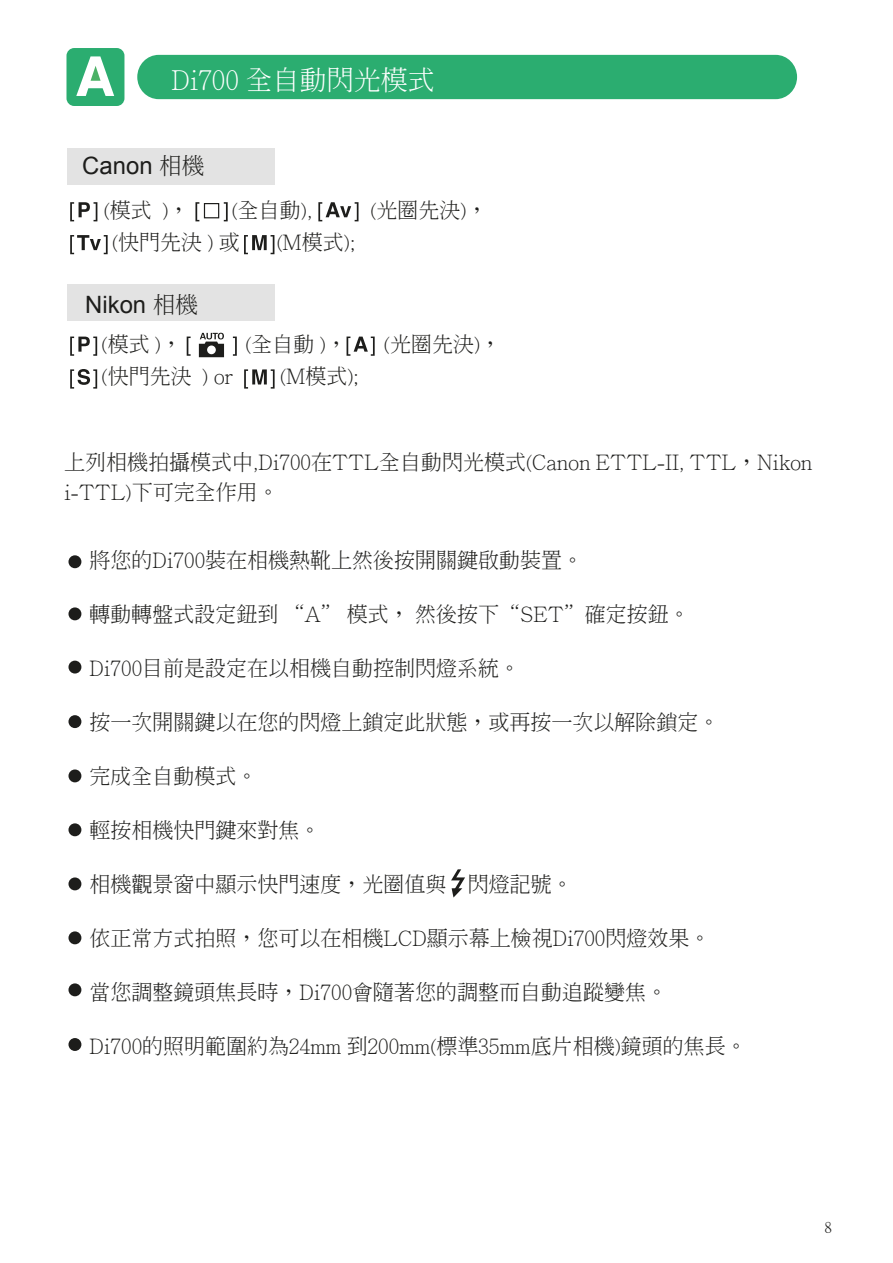
<style>
.page{position:relative;width:893px;height:1263px;background:#fff}
.page>*{position:absolute;margin:0;border:0;box-sizing:border-box;transform-origin:0 0}
.t1{font:300 27px "Adobe Ming Std";color:#fff}
.t2{font:23.85px "Arial";color:#1d1d1b}
.t3{font:300 21px/30px "Adobe Ming Std";color:#1d1d1b}
.t4{font:15px "Ming Li U";color:#1d1d1b}
.s1{font-family:"Adobe Ming Std";font-weight:300;font-size:22.5px}
</style>
<div class="page">
<div style="left:67px;top:284px;width:207px;height:37px;background:#e3e3e3"></div>
<div style="left:67px;top:148px;width:207px;height:37px;background:#e3e3e3"></div>
<div style="left:137px;top:55px;width:660px;height:44px;background:#2bad70;border-radius:22px"></div>
<svg style="left:70px;top:337px;width:27px;height:19px"></svg>
<svg style="left:187px;top:337px;width:4px;height:19px"></svg>
<svg style="left:233px;top:337px;width:4px;height:19px"></svg>
<svg style="left:347px;top:337px;width:28px;height:19px"></svg>
<svg style="left:70px;top:369px;width:27px;height:20px"></svg>
<svg style="left:244px;top:369px;width:31px;height:20px"></svg>
<svg style="left:70px;top:202px;width:27px;height:19px"></svg>
<svg style="left:195px;top:202px;width:4px;height:19px"></svg>
<svg style="left:224px;top:202px;width:4px;height:19px"></svg>
<svg style="left:318px;top:202px;width:40px;height:19px"></svg>
<svg style="left:70px;top:235px;width:38px;height:19px"></svg>
<svg style="left:244px;top:235px;width:30px;height:19px"></svg>
<div style="left:204px;top:203px;width:15px;height:15px;border:1px solid #1d1d1b"></div>
<svg style="left:199px;top:333px;width:25px;height:24px"></svg>
<div style="left:68px;top:555px;width:13px;height:13px;background:#1d1d1b;border-radius:50%"></div>
<div style="left:68px;top:607px;width:13px;height:13px;background:#1d1d1b;border-radius:50%"></div>
<div style="left:68px;top:661px;width:13px;height:12px;background:#1d1d1b;border-radius:50%"></div>
<div style="left:68px;top:769px;width:13px;height:13px;background:#1d1d1b;border-radius:50%"></div>
<div style="left:68px;top:715px;width:13px;height:13px;background:#1d1d1b;border-radius:50%"></div>
<div style="left:68px;top:823px;width:13px;height:13px;background:#1d1d1b;border-radius:50%"></div>
<div style="left:68px;top:877px;width:13px;height:13px;background:#1d1d1b;border-radius:50%"></div>
<div style="left:68px;top:983px;width:13px;height:13px;background:#1d1d1b;border-radius:50%"></div>
<div style="left:68px;top:931px;width:13px;height:13px;background:#1d1d1b;border-radius:50%"></div>
<div style="left:68px;top:1038px;width:13px;height:13px;background:#1d1d1b;border-radius:50%"></div>
<div style="left:66px;top:48px;width:58px;height:58px;background:#2bad70;border-radius:8px"></div>
<svg style="left:76px;top:56px;width:38px;height:40px"></svg>
<svg style="left:451px;top:869px;width:14px;height:28px"></svg>
<p class="t1" style="left:171px;top:65px;width:265px">Di700 全自動閃光模式</p>
<p class="t2" style="left:82px;top:150px;width:124px">Canon <span class="s1">相機</span></p>
<p class="t3" style="left:104px;top:195px;width:87px">(模式 )，</p>
<p class="t3" style="left:232px;top:195px;width:82px">(全自動),</p>
<p class="t3" style="left:370px;top:195px;width:119px">(光圈先決)，</p>
<p class="t3" style="left:112px;top:227px;width:129px">(快門先決 ) 或</p>
<p class="t3" style="left:277px;top:227px;width:80px">(M模式);</p>
<p class="t2" style="left:85px;top:289px;width:114px">Nikon <span class="s1">相機</span></p>
<p class="t3" style="left:102px;top:328px;width:82px">(模式 )，</p>
<p class="t3" style="left:245px;top:328px;width:103px">(全自動 )，</p>
<p class="t3" style="left:384px;top:328px;width:119px">(光圈先決)，</p>
<p class="t3" style="left:102px;top:361px;width:133px">(快門先決 ) or</p>
<p class="t3" style="left:280px;top:361px;width:80px">(M模式);</p>
<p class="t3" style="left:64px;top:446px;width:750px">上列相機拍攝模式中,Di700在TTL全自動閃光模式(Canon ETTL-II, TTL，Nikon i-TTL)下可完全作用。</p>
<p class="t3" style="left:90px;top:544px;width:495px">將您的Di700裝在相機熱靴上然後按開關鍵啟動裝置。</p>
<p class="t3" style="left:90px;top:598px;width:602px">轉動轉盤式設定鈕到 “A” 模式， 然後按下“SET”確定按鈕。</p>
<p class="t3" style="left:90px;top:652px;width:432px">Di700目前是設定在以相機自動控制閃燈系統。</p>
<p class="t3" style="left:90px;top:706px;width:632px">按一次開關鍵以在您的閃燈上鎖定此狀態，或再按一次以解除鎖定。</p>
<p class="t3" style="left:90px;top:760px;width:169px">完成全自動模式。</p>
<p class="t3" style="left:90px;top:814px;width:232px">輕按相機快門鍵來對焦。</p>
<p class="t3" style="left:90px;top:868px;width:485px">相機觀景窗中顯示快門速度，光圈值與 閃燈記號。</p>
<p class="t3" style="left:90px;top:922px;width:622px">依正常方式拍照，您可以在相機LCD顯示幕上檢視Di700閃燈效果。</p>
<p class="t3" style="left:90px;top:976px;width:579px">當您調整鏡頭焦長時，Di700會隨著您的調整而自動追蹤變焦。</p>
<p class="t3" style="left:90px;top:1030px;width:659px">Di700的照明範圍約為24mm 到200mm(標準35mm底片相機)鏡頭的焦長。</p>
<p class="t4" style="left:824px;top:1220px;width:9px">8</p>
</div>
